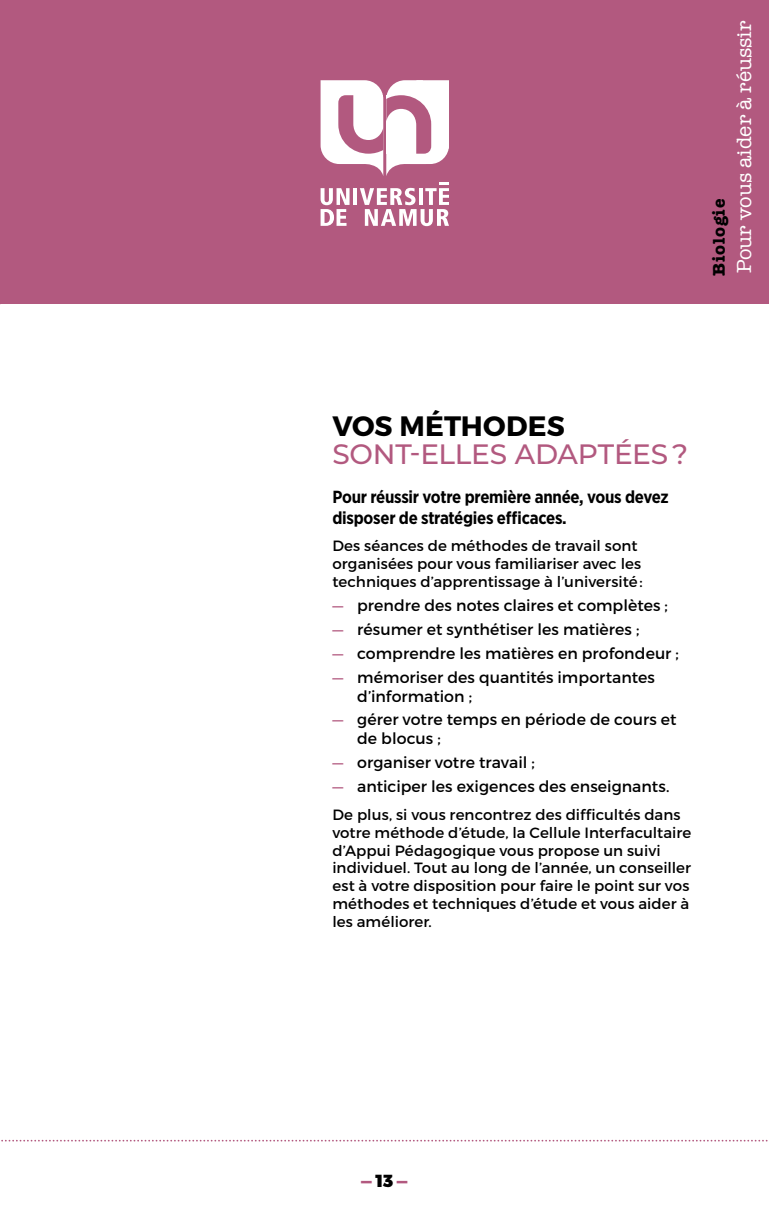
<style>
.page{position:relative;width:769px;height:1216px;background:#fff}
.page>*{position:absolute;margin:0;border:0;box-sizing:border-box;transform-origin:0 0}
.t1{font:500 28px "Montserrat";letter-spacing:-.005em;color:#b2597f}
.t2{font:700 28px "Montserrat";color:#000}
.t3{font:21px "American Typewriter";color:#fff}
.t4{font:700 17.5px/21px "Gotham Narrow";letter-spacing:-.015em;color:#000}
.t5{font:700 17.5px "American Typewriter";letter-spacing:.05em;color:#000}
.t6{font:900 17.5px "Montserrat";color:#b2597f}
.t7{font:15.75px/18.9px "Montserrat";letter-spacing:.005em;color:#000}
.t8{font:14.88px/17.8px "Montserrat";letter-spacing:.005em;color:#000}
.s1{color:#b2597f}
.s2{color:#000}
</style>
<div class="page">
<div style="left:0;top:0;width:769px;height:304px;background:#b2597f"></div>
<hr style="left:353px;top:188px;width:4px;height:17px;background:#fff">
<svg style="left:321px;top:188px;width:29px;height:38px"></svg>
<svg style="left:360px;top:182px;width:89px;height:44px"></svg>
<svg style="left:321px;top:80px;width:128px;height:96px"></svg>
<svg style="left:1px;top:1139px;width:767px;height:2px"></svg>
<p class="t5" style="left:704px;top:276px;width:79px;rotate:-90deg">Biologie</p>
<h2 class="t3" style="left:728px;top:273px;width:254px;rotate:-90deg">Pour vous aider à réussir</h2>
<h1 class="t2" style="left:333px;top:409px;width:234px">VOS MÉTHODES</h1>
<h1 class="t1" style="left:332px;top:434px;width:357px">SONT-ELLES ADAPTÉES ?</h1>
<p class="t4" style="left:332px;top:486px;width:338px">Pour réussir votre première année, vous devez disposer de stratégies efficaces.</p>
<p class="t8" style="left:332px;top:537px;width:312px">Des séances de méthodes de travail sont organisées pour vous familiariser avec les techniques d’apprentissage à l’université:</p>
<p class="t7" style="left:332px;top:596px;width:337px"><span class="s1">—</span> prendre des notes claires et complètes ;</p>
<p class="t7" style="left:332px;top:619px;width:309px"><span class="s1">—</span> résumer et synthétiser les matières ;</p>
<p class="t7" style="left:332px;top:643px;width:348px"><span class="s1">—</span> comprendre les matières en profondeur ;</p>
<p class="t7" style="left:357px;top:667px;width:299px;text-indent:-25px"><span class="s1">—</span> mémoriser des quantités importantes d’information ;</p>
<p class="t7" style="left:357px;top:710px;width:321px;text-indent:-25px"><span class="s1">—</span> gérer votre temps en période de cours et de blocus ;</p>
<p class="t7" style="left:332px;top:753px;width:204px"><span class="s1">—</span> organiser votre travail ;</p>
<p class="t7" style="left:332px;top:777px;width:339px"><span class="s1">—</span> anticiper les exigences des enseignants.</p>
<p class="t8" style="left:332px;top:805px;width:360px">De plus, si vous rencontrez des difficultés dans votre méthode d’étude, la Cellule Interfacultaire d’Appui Pédagogique vous propose un suivi individuel. Tout au long de l’année, un conseiller est à votre disposition pour faire le point sur vos méthodes et techniques d’étude et vous aider à les améliorer.</p>
<p class="t6" style="left:361px;top:1169px;width:48px">—<span class="s2">13</span>—</p>
</div>
